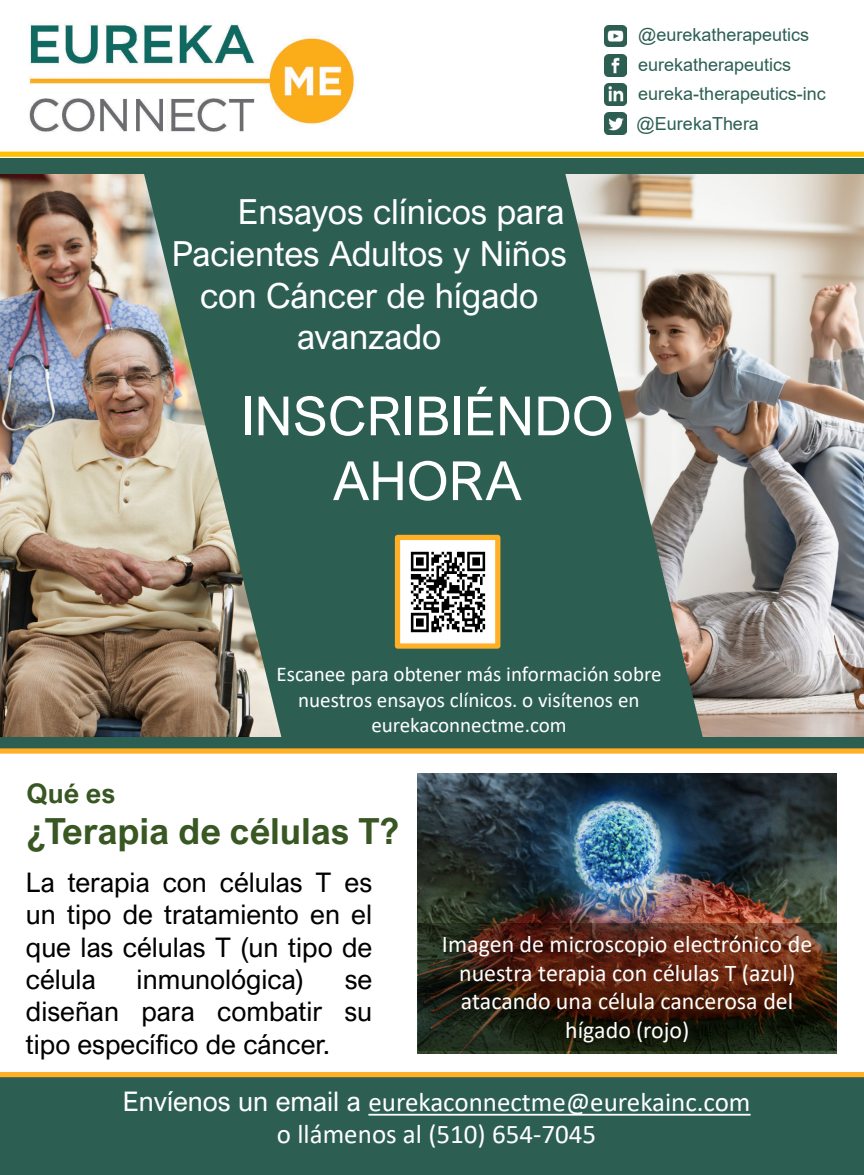
<style>
.page{position:relative;width:864px;height:1175px;background:#fff}
.page>*{position:absolute;margin:0;border:0;box-sizing:border-box;transform-origin:0 0}
.t1{font:54px/64.8px "Arial Nova";color:#fff;text-align:center}
.t2{font:700 36px "Arial Nova";color:#385723}
.t3{font:34.5px "Arial Nova";color:#fff}
.t4{font:27px/32.4px "Arial Nova";color:#000;text-align:justify}
.t5{font:27px "Calibri";color:#fff}
.t6{font:700 27px "Arial Nova";color:#385723}
.t7{font:24px/28.8px "Calibri";color:#fff;text-align:center}
.t8{font:21px/25.2px "Calibri";color:#fff;text-align:center}
.t9{font:18px "Arial";color:#2c5f52}
.s1{font-family:"Arial Nova"}
</style>
<div class="page">
<div style="left:0;top:1075px;width:864px;height:99px;background:#2c5f52"></div>
<svg style="left:368px;top:1113px;width:383px;height:2px"></svg>
<div style="left:0;top:158px;width:864px;height:592px;background:#2c5f52"></div>
<img style="left:704px;top:175px;width:160px;height:561px">
<img style="left:0;top:175px;width:142px;height:561px">
<svg style="left:142px;top:174px;width:562px;height:563px"></svg>
<img style="left:29px;top:22px;width:326px;height:110px">
<img style="left:418px;top:774px;width:418px;height:279px">
<div style="left:418px;top:923px;width:418px;height:128px;background:#000;opacity:.33"></div>
<img style="left:401px;top:541px;width:93px;height:101px">
<div style="left:395px;top:535px;width:105px;height:113px;border:5px solid #ffb026"></div>
<div style="left:0;top:748px;width:864px;height:5px;background:#ffb026"></div>
<div style="left:0;top:152px;width:864px;height:5px;background:#ffc000"></div>
<div style="left:0;top:1072px;width:864px;height:5px;background:#ffb026"></div>
<img style="left:605px;top:113px;width:21px;height:21px">
<img style="left:605px;top:25px;width:21px;height:22px">
<img style="left:605px;top:84px;width:21px;height:21px">
<img style="left:605px;top:55px;width:21px;height:21px">
<p class="t9" style="left:638px;top:22px;width:173px">@eurekatherapeutics</p>
<p class="t9" style="left:638px;top:52px;width:155px">eurekatherapeutics</p>
<p class="t9" style="left:638px;top:81px;width:189px">eureka-therapeutics-inc</p>
<p class="t9" style="left:636px;top:111px;width:124px">@EurekaThera</p>
<p class="t3" style="left:238px;top:192px;width:328px">Ensayos clínicos para</p>
<p class="t3" style="left:172px;top:234px;width:397px">Pacientes Adultos y Niños</p>
<p class="t3" style="left:200px;top:276px;width:340px">con Cáncer de hígado</p>
<p class="t3" style="left:297px;top:317px;width:146px">avanzado</p>
<p class="t1" style="left:241px;top:384px;width:374px">INSCRIBIÉNDO<br>AHORA</p>
<p class="t8" style="left:277px;top:661px;width:387px">Escanee para obtener más información sobre nuestros ensayos clínicos. o visítenos en eurekaconnectme.com</p>
<p class="t6" style="left:27px;top:777px;width:90px">Qué es</p>
<p class="t2" style="left:27px;top:810px;width:374px">¿Terapia de células T?</p>
<p class="t4" style="left:26px;top:866px;width:348px">La terapia con células T es un tipo de tratamiento en el que las células T (un tipo de célula</p>
<p class="t4" style="left:137px;top:963px;width:169px">inmunológica)</p>
<p class="t4" style="left:26px;top:963px;width:348px;text-indent:319px">se diseñan para combatir su tipo específico de cáncer.</p>
<p class="t7" style="left:442px;top:928px;width:372px">Imagen de microscopio electrónico de nuestra terapia con células T (azul) atacando una célula cancerosa del hígado (rojo)</p>
<p class="t5" style="left:123px;top:1083px;width:629px"><span class="s1">Envíenos un email a</span> eurekaconnectme@eurekainc.com</p>
<p class="t5" style="left:277px;top:1115px;width:321px">o llámenos al (510) 654-7045</p>
</div>
